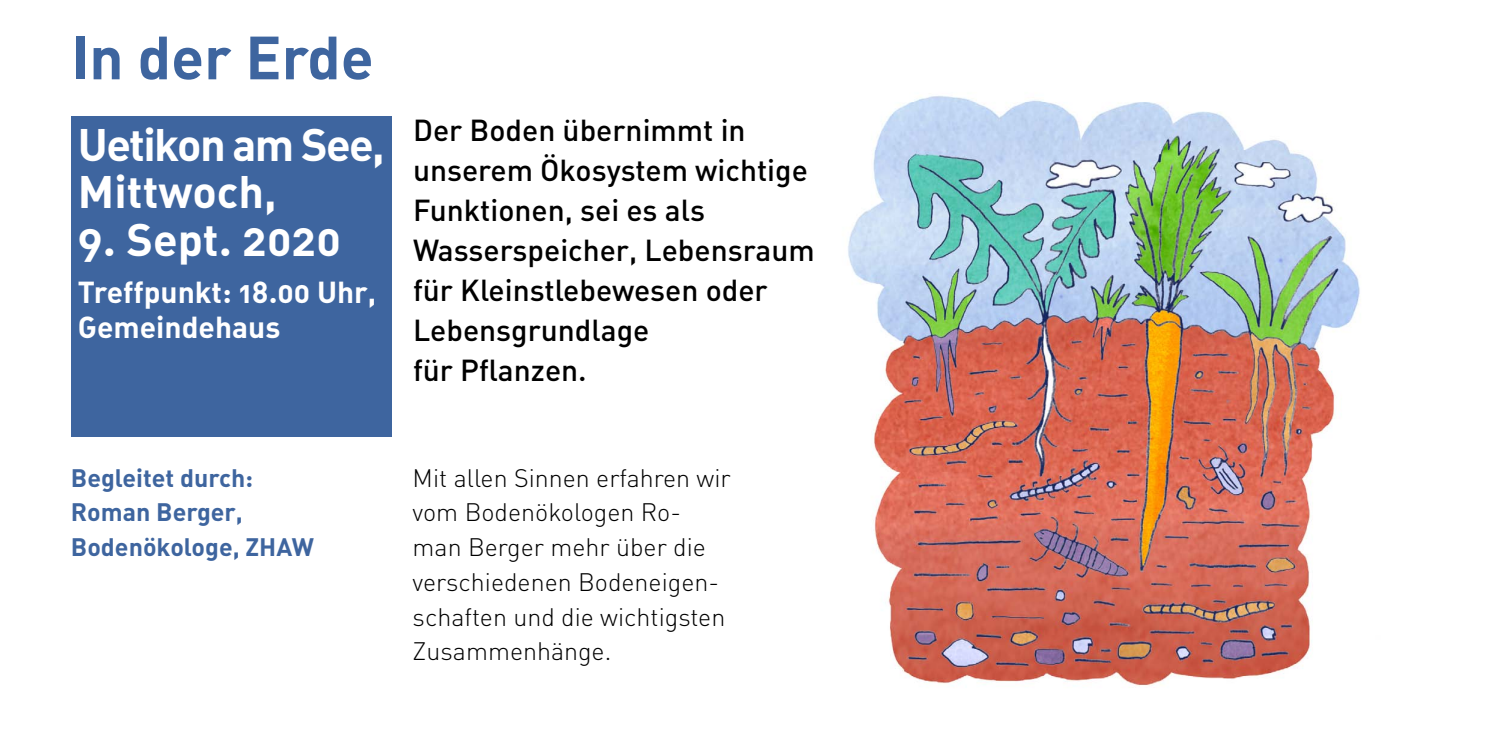
<style>
.page{position:relative;width:1489px;height:730px;background:#fff}
.page>*{position:absolute;margin:0;border:0;box-sizing:border-box;transform-origin:0 0}
.t1{font:60px "DIN Bold Alternate";color:#3e659f}
.t2{font:45px/47.5px "DIN Bold Alternate";letter-spacing:-.04em;color:#fff}
.t3{font:45px "DIN Bold Alternate";color:#fff}
.t4{font:30px/40px "DIN Medium Alternate";color:#000}
.t5{font:30px/35px "DIN Bold Alternate";color:#fff}
.t6{font:25px/34.8px "DIN Light Alternate";color:#000}
.t7{font:25px/34.8px "DIN Bold Alternate";color:#3e659f}
</style>
<div class="page">
<img style="left:848px;top:96px;width:512px;height:590px">
<div style="left:71px;top:116px;width:321px;height:321px;background:#3e659f"></div>
<h1 class="t1" style="left:71px;top:18px;width:304px">In der Erde</h1>
<h2 class="t2" style="left:78px;top:119px;width:308px">Uetikon am See,<br>Mittwoch,</h2>
<h2 class="t3" style="left:78px;top:210px;width:264px">9. Sept. 2020</h2>
<p class="t5" style="left:78px;top:273px;width:300px">Treffpunkt: 18.00 Uhr,<br>Gemeindehaus</p>
<p class="t4" style="left:413px;top:109px;width:403px">Der Boden übernimmt in unserem Ökosystem wichtige<br>Funktionen, sei es als<br>Wasserspeicher, Lebensraum für Kleinstlebewesen oder<br>Lebensgrundlage<br>für Pflanzen.</p>
<p class="t7" style="left:71px;top:459px;width:244px">Begleitet durch:<br>Roman Berger,<br>Bodenökologe, ZHAW</p>
<p class="t6" style="left:412px;top:460px;width:319px">Mit allen Sinnen erfahren wir vom Bodenökologen Ro&shy;man Berger mehr über die verschiedenen Bodeneigen&shy;schaften und die wichtigsten<br>Zusammenhänge.</p>
</div>
